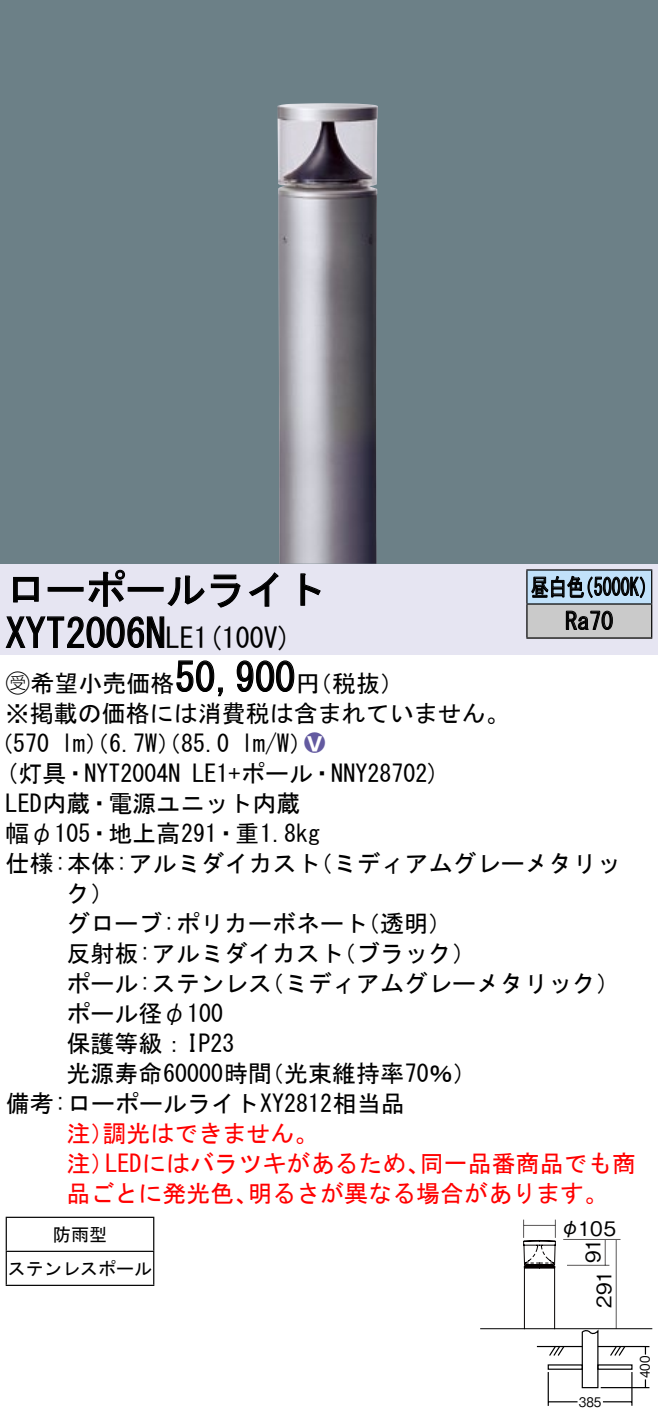
<style>
.page{position:relative;width:658px;height:1421px;background:#fff}
.page>*{position:absolute;margin:0;border:0;box-sizing:border-box;transform-origin:0 0}
.t1{font:40px "MS Gothic";color:#000}
.t2{font:28px "MS Gothic";color:#000}
.t3{font:24px/30px "MS Gothic";color:#000}
.t4{font:24px "MS Gothic";color:#f00}
.t5{font:24px/34px "MS Gothic";color:#000;scale:.75 1}
.t6{font:24px "Ford Classification 1";color:#635aa0}
.t7{font:20px "Gothic BBB Pro Medium 90 pv RKSJ H";color:#000}
.t8{font:18px/34px "MS Gothic";color:#000;text-align:center}
.t9{font:13.2px "Gothic BBB Pro Medium 90 pv RKSJ H";color:#000;scale:.9 1}
.s1{font-size:40px}
.s2{font-family:"Ford Classification 1"}
.s3{color:#fff}
</style>
<div class="page">
<div style="left:0;top:0;width:658px;height:564px;background:#6c8087"></div>
<img style="left:277px;top:103px;width:101px;height:461px">
<div style="left:0;top:564px;width:658px;height:90px;background:#e6e5f2"></div>
<svg style="left:13px;top:576px;width:26px;height:27px"></svg>
<div style="left:48px;top:587px;width:36px;height:5px;border:1px solid #000"></div>
<svg style="left:88px;top:569px;width:37px;height:38px"></svg>
<div style="left:128px;top:587px;width:36px;height:5px;border:1px solid #000"></div>
<svg style="left:167px;top:574px;width:73px;height:34px"></svg>
<svg style="left:249px;top:572px;width:29px;height:35px"></svg>
<svg style="left:300px;top:573px;width:21px;height:33px"></svg>
<svg style="left:5px;top:616px;width:160px;height:32px"></svg>
<svg style="left:176px;top:660px;width:47px;height:37px"></svg>
<svg style="left:236px;top:660px;width:59px;height:32px"></svg>
<hr style="left:6px;top:1217px;width:148px;height:1px;background:#000">
<hr style="left:6px;top:1218px;width:1px;height:33px;background:#000">
<hr style="left:153px;top:1218px;width:1px;height:33px;background:#000">
<hr style="left:6px;top:1251px;width:148px;height:1px;background:#000">
<hr style="left:6px;top:1252px;width:1px;height:33px;background:#000">
<hr style="left:153px;top:1252px;width:1px;height:33px;background:#000">
<hr style="left:6px;top:1285px;width:148px;height:1px;background:#000">
<div style="left:527px;top:570px;width:124px;height:34px;background:#c1e1fa"></div>
<div style="left:527px;top:604px;width:124px;height:34px;background:#cacaca"></div>
<hr style="left:526px;top:569px;width:126px;height:2px;background:#000">
<hr style="left:526px;top:571px;width:1px;height:32px;background:#000">
<hr style="left:651px;top:571px;width:1px;height:32px;background:#000">
<hr style="left:526px;top:603px;width:126px;height:2px;background:#000">
<hr style="left:526px;top:605px;width:1px;height:32px;background:#000">
<hr style="left:651px;top:605px;width:1px;height:32px;background:#000">
<hr style="left:526px;top:637px;width:126px;height:2px;background:#000">
<svg style="left:531px;top:575px;width:114px;height:23px"></svg>
<svg style="left:565px;top:610px;width:48px;height:20px"></svg>
<hr style="left:480px;top:1328px;width:172px;height:1px;background:#000">
<svg style="left:523px;top:1220px;width:103px;height:169px"></svg>
<hr style="left:537px;top:1346px;width:45px;height:1px;background:#000">
<hr style="left:598px;top:1346px;width:45px;height:1px;background:#000">
<div style="left:547px;top:1364px;width:36px;height:6px;border:1px solid #000"></div>
<div style="left:597px;top:1364px;width:35px;height:6px;border:1px solid #000"></div>
<hr style="left:600px;top:1387px;width:49px;height:1px;background:#000">
<svg style="left:644px;top:1379px;width:2px;height:8px"></svg>
<svg style="left:643px;top:1346px;width:6px;height:9px"></svg>
<hr style="left:631px;top:1372px;width:1px;height:34px;background:#000">
<hr style="left:547px;top:1372px;width:2px;height:34px;background:#000">
<hr style="left:548px;top:1401px;width:29px;height:2px;background:#000">
<svg style="left:603px;top:1401px;width:28px;height:1px"></svg>
<h1 class="t1" style="left:6px;top:569px;width:321px">ローポールライト</h1>
<p class="t2" style="left:146px;top:624px;width:147px"><span class="s1">N</span>LE (1 100 (V</p>
<h1 class="t1" style="left:6px;top:613px;width:142px">XYT2006</h1>
<h1 class="t1" style="left:175px;top:657px;width:121px">50,900</h1>
<p class="t3" style="left:6px;top:668px;width:505px"><span class="s2">B</span>希望小売価格<br>※掲載の価格には消費税は含まれていません。</p>
<p class="t6" style="left:304px;top:731px;width:22px">2<span class="s3">8</span></p>
<p class="t3" style="left:296px;top:668px;width:109px">（円税抜(</p>
<p class="t3" style="left:241px;top:728px;width:73px">l m (W/</p>
<p class="t3" style="left:-11px;top:728px;width:62px">（570</p>
<p class="t3" style="left:61px;top:728px;width:170px">lm）（6.7 ）（W 85.0</p>
<p class="t3" style="left:192px;top:758px;width:248px">LE1+ポール・NNY28702(</p>
<p class="t3" style="left:6px;top:758px;width:176px">(灯具・NYT2004N</p>
<p class="t3" style="left:6px;top:788px;width:296px">LED内蔵・電源ユニット内蔵</p>
<p class="t3" style="left:6px;top:818px;width:316px">幅φ105・地上高291・重1.8kg</p>
<p class="t5" style="left:565px;top:570px;width:65px;text-indent:-34px">昼白色<br>Ra70</p>
<p class="t5" style="left:575px;top:570px;width:109px">（5000 (K</p>
<p class="t3" style="left:309px;top:848px;width:314px">（ミディアムグレーメタリッ</p>
<p class="t3" style="left:66px;top:848px;width:256px;text-indent:-61px">仕様:本体:アルミダイカストク(</p>
<p class="t3" style="left:332px;top:908px;width:145px;text-indent:-265px">グローブ:ポリカーボネート<br>（ブラック(</p>
<p class="t3" style="left:356px;top:908px;width:97px">（透明(</p>
<p class="t3" style="left:260px;top:938px;width:361px;text-indent:-193px">反射板:アルミダイカスト<br>（ミディアムグレーメタリック(</p>
<p class="t3" style="left:66px;top:968px;width:207px">ポール:ステンレス</p>
<p class="t3" style="left:66px;top:998px;width:158px">ポール径φ100</p>
<p class="t3" style="left:66px;top:1028px;width:169px">保護等級：IP23</p>
<p class="t3" style="left:6px;top:1058px;width:400px;text-indent:61px">光源寿命60000時間<br>備考:ローポールライトXY2812相当品</p>
<p class="t4" style="left:102px;top:1121px;width:217px">調光はできません。</p>
<p class="t3" style="left:260px;top:1058px;width:218px">（光束維持率70％(</p>
<p class="t4" style="left:66px;top:1121px;width:49px">注）</p>
<p class="t4" style="left:66px;top:1151px;width:49px">注）</p>
<p class="t4" style="left:105px;top:1151px;width:326px">LEDにはバラツキがあるため、</p>
<p class="t4" style="left:420px;top:1151px;width:217px">同一品番商品でも商</p>
<p class="t4" style="left:66px;top:1181px;width:193px">品ごとに発光色、</p>
<p class="t8" style="left:8px;top:1217px;width:145px">防雨型<br>ステンレスポール</p>
<p class="t4" style="left:248px;top:1181px;width:362px">明るさが異なる場合があります。</p>
<p class="t7" style="left:560px;top:1212px;width:57px">φ105</p>
<p class="t7" style="left:577px;top:1263px;width:27px;rotate:-90deg">91</p>
<p class="t7" style="left:588px;top:1308px;width:39px;rotate:-90deg">291</p>
<p class="t9" style="left:579px;top:1392px;width:26px">385</p>
<p class="t9" style="left:634px;top:1378px;width:26px;rotate:-90deg">400</p>
</div>
